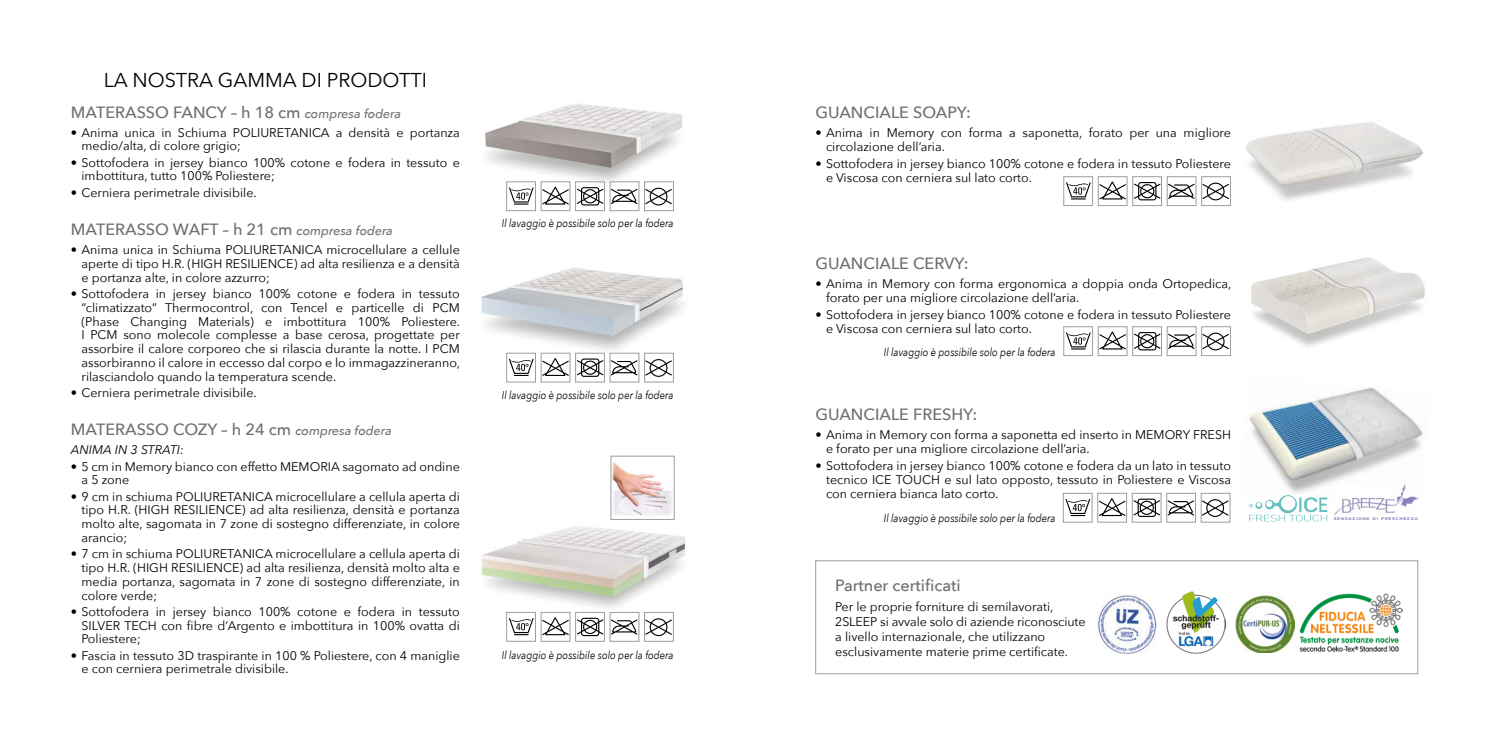
<style>
.page{position:relative;width:1489px;height:745px;background:#fff}
.page>*{position:absolute;margin:0;border:0;box-sizing:border-box;transform-origin:0 0}
.t1{font:20px "Avenir Next";color:#000}
.t2{font:500 16.25px "Avenir Next";color:#706f6f}
.t3{font:12.5px/13.8px "Avenir Next";color:#000}
.t4{font:italic 12.5px "Avenir Next";color:#000}
.t5{font:italic 11.25px "Avenir Next";color:#000;scale:.85 1}
.t6{font:700 3.88px "Gotham";letter-spacing:.1em;color:#8483ba;scale:1.2 1}
.s1{font-style:italic;font-size:12.5px}
</style>
<div class="page">
<div style="left:815px;top:560px;width:602px;height:113px;border:1px solid #9d9d9c"></div>
<img style="left:485px;top:104px;width:198px;height:84px">
<img style="left:481px;top:267px;width:203px;height:84px">
<img style="left:481px;top:526px;width:204px;height:82px">
<img style="left:1246px;top:122px;width:177px;height:79px">
<img style="left:1251px;top:257px;width:174px;height:90px">
<img style="left:1249px;top:387px;width:174px;height:113px">
<svg style="left:1249px;top:495px;width:78px;height:26px"></svg>
<img style="left:612px;top:462px;width:60px;height:54px">
<div style="left:610px;top:455px;width:64px;height:64px;border:1px solid #9d9d9c"></div>
<img style="left:1294px;top:593px;width:108px;height:59px">
<img style="left:1097px;top:595px;width:59px;height:57px">
<img style="left:1166px;top:591px;width:58px;height:62px">
<img style="left:1235px;top:595px;width:58px;height:57px">
<svg style="left:509px;top:187px;width:24px;height:17px"></svg>
<div style="left:506px;top:181px;width:29px;height:30px;border:1px solid #9d9d9c"></div>
<svg style="left:543px;top:186px;width:25px;height:18px"></svg>
<div style="left:541px;top:181px;width:29px;height:30px;border:1px solid #9d9d9c"></div>
<svg style="left:577px;top:187px;width:25px;height:18px"></svg>
<div style="left:575px;top:181px;width:29px;height:30px;border:1px solid #9d9d9c"></div>
<svg style="left:612px;top:189px;width:25px;height:15px"></svg>
<div style="left:610px;top:181px;width:29px;height:30px;border:1px solid #9d9d9c"></div>
<svg style="left:646px;top:187px;width:25px;height:18px"></svg>
<div style="left:644px;top:181px;width:29px;height:30px;border:1px solid #9d9d9c"></div>
<svg style="left:509px;top:358px;width:24px;height:18px"></svg>
<div style="left:506px;top:353px;width:29px;height:29px;border:1px solid #9d9d9c"></div>
<svg style="left:543px;top:358px;width:25px;height:18px"></svg>
<div style="left:541px;top:353px;width:29px;height:29px;border:1px solid #9d9d9c"></div>
<svg style="left:577px;top:358px;width:25px;height:18px"></svg>
<div style="left:575px;top:353px;width:29px;height:29px;border:1px solid #9d9d9c"></div>
<svg style="left:612px;top:360px;width:25px;height:15px"></svg>
<div style="left:610px;top:353px;width:29px;height:29px;border:1px solid #9d9d9c"></div>
<svg style="left:646px;top:359px;width:25px;height:17px"></svg>
<div style="left:644px;top:353px;width:29px;height:29px;border:1px solid #9d9d9c"></div>
<svg style="left:1066px;top:332px;width:24px;height:17px"></svg>
<div style="left:1063px;top:326px;width:29px;height:29px;border:1px solid #9d9d9c"></div>
<svg style="left:1099px;top:331px;width:26px;height:18px"></svg>
<div style="left:1097px;top:326px;width:30px;height:29px;border:1px solid #9d9d9c"></div>
<svg style="left:1134px;top:332px;width:25px;height:18px"></svg>
<div style="left:1132px;top:326px;width:29px;height:29px;border:1px solid #9d9d9c"></div>
<svg style="left:1168px;top:333px;width:26px;height:15px"></svg>
<div style="left:1166px;top:326px;width:30px;height:29px;border:1px solid #9d9d9c"></div>
<svg style="left:1203px;top:332px;width:25px;height:18px"></svg>
<div style="left:1201px;top:326px;width:29px;height:29px;border:1px solid #9d9d9c"></div>
<svg style="left:1065px;top:499px;width:25px;height:16px"></svg>
<div style="left:1062px;top:493px;width:30px;height:29px;border:1px solid #9d9d9c"></div>
<svg style="left:1099px;top:498px;width:25px;height:17px"></svg>
<div style="left:1097px;top:493px;width:29px;height:29px;border:1px solid #9d9d9c"></div>
<svg style="left:1133px;top:498px;width:26px;height:18px"></svg>
<div style="left:1131px;top:493px;width:30px;height:29px;border:1px solid #9d9d9c"></div>
<svg style="left:1168px;top:500px;width:25px;height:15px"></svg>
<div style="left:1166px;top:493px;width:29px;height:29px;border:1px solid #9d9d9c"></div>
<svg style="left:1202px;top:499px;width:26px;height:17px"></svg>
<div style="left:1200px;top:493px;width:30px;height:29px;border:1px solid #9d9d9c"></div>
<svg style="left:509px;top:618px;width:24px;height:16px"></svg>
<div style="left:506px;top:612px;width:29px;height:29px;border:1px solid #9d9d9c"></div>
<svg style="left:543px;top:617px;width:25px;height:17px"></svg>
<div style="left:541px;top:612px;width:29px;height:29px;border:1px solid #9d9d9c"></div>
<svg style="left:577px;top:617px;width:25px;height:18px"></svg>
<div style="left:575px;top:612px;width:29px;height:29px;border:1px solid #9d9d9c"></div>
<svg style="left:612px;top:619px;width:25px;height:15px"></svg>
<div style="left:610px;top:612px;width:29px;height:29px;border:1px solid #9d9d9c"></div>
<svg style="left:646px;top:618px;width:25px;height:17px"></svg>
<div style="left:644px;top:612px;width:29px;height:29px;border:1px solid #9d9d9c"></div>
<svg style="left:1066px;top:182px;width:24px;height:17px"></svg>
<div style="left:1063px;top:176px;width:29px;height:30px;border:1px solid #9d9d9c"></div>
<svg style="left:1099px;top:181px;width:26px;height:18px"></svg>
<div style="left:1097px;top:176px;width:30px;height:30px;border:1px solid #9d9d9c"></div>
<svg style="left:1134px;top:182px;width:25px;height:18px"></svg>
<div style="left:1132px;top:176px;width:29px;height:30px;border:1px solid #9d9d9c"></div>
<svg style="left:1168px;top:183px;width:26px;height:16px"></svg>
<div style="left:1166px;top:176px;width:30px;height:30px;border:1px solid #9d9d9c"></div>
<svg style="left:1203px;top:182px;width:25px;height:18px"></svg>
<div style="left:1201px;top:176px;width:29px;height:30px;border:1px solid #9d9d9c"></div>
<img style="left:1333px;top:483px;width:86px;height:32px">
<h1 class="t1" style="left:104px;top:63px;width:325px">LA NOSTRA GAMMA DI PRODOTTI</h1>
<h2 class="t2" style="left:71px;top:98px;width:332px">MATERASSO FANCY – h 18 cm <span class="s1">compresa fodera</span></h2>
<p class="t3" style="left:81px;top:125px;width:380px;text-indent:-11px">• Anima unica in Schiuma POLIURETANICA a densità e portanza medio/alta, di colore grigio;</p>
<p class="t3" style="left:81px;top:155px;width:380px;text-indent:-11px">• Sottofodera in jersey bianco 100% cotone e fodera in tessuto e imbottitura, tutto 100% Poliestere;</p>
<p class="t3" style="left:71px;top:185px;width:187px">• Cerniera perimetrale divisibile.</p>
<h2 class="t2" style="left:71px;top:215px;width:323px">MATERASSO WAFT – h 21 cm <span class="s1">compresa fodera</span></h2>
<p class="t3" style="left:81px;top:242px;width:380px;text-align:justify;text-indent:-11px">• Anima unica in Schiuma POLIURETANICA microcellulare a cellule aperte di tipo H.R. (HIGH RESILIENCE) ad alta resilienza e a densità e portanza alte, in colore azzurro;</p>
<p class="t3" style="left:81px;top:286px;width:380px;text-align:justify;text-indent:-11px">• Sottofodera in jersey bianco 100% cotone e fodera in tessuto “climatizzato” Thermocontrol, con Tencel e particelle di PCM (Phase Changing Materials) e imbottitura 100% Poliestere.<br>I PCM sono molecole complesse a base cerosa, progettate per assorbire il calore corporeo che si rilascia durante la notte. I PCM assorbiranno il calore in eccesso dal corpo e lo immagazzineranno, rilasciandolo quando la temperatura scende.</p>
<p class="t3" style="left:71px;top:385px;width:187px">• Cerniera perimetrale divisibile.</p>
<h2 class="t2" style="left:71px;top:415px;width:322px">MATERASSO COZY – h 24 cm <span class="s1">compresa fodera</span></h2>
<p class="t4" style="left:71px;top:439px;width:115px">ANIMA IN 3 STRATI:</p>
<p class="t3" style="left:81px;top:458px;width:380px;text-indent:-11px">• 5 cm in Memory bianco con effetto MEMORIA sagomato ad ondine a 5 zone</p>
<p class="t3" style="left:81px;top:488px;width:380px;text-align:justify;text-indent:-11px">• 9 cm in schiuma POLIURETANICA microcellulare a cellula aperta di tipo H.R. (HIGH RESILIENCE) ad alta resilienza, densità e portanza molto alte, sagomata in 7 zone di sostegno differenziate, in colore arancio;</p>
<p class="t3" style="left:81px;top:546px;width:380px;text-align:justify;text-indent:-11px">• 7 cm in schiuma POLIURETANICA microcellulare a cellula aperta di tipo H.R. (HIGH RESILIENCE) ad alta resilienza, densità molto alta e media portanza, sagomata in 7 zone di sostegno differenziate, in colore verde;</p>
<p class="t3" style="left:81px;top:603px;width:380px;text-align:justify;text-indent:-11px">• Sottofodera in jersey bianco 100% cotone e fodera in tessuto SILVER TECH con fibre d’Argento e imbottitura in 100% ovatta di Poliestere;</p>
<p class="t3" style="left:81px;top:647px;width:380px;text-indent:-11px">• Fascia in tessuto 3D traspirante in 100 % Poliestere, con 4 maniglie e con cerniera perimetrale divisibile.</p>
<p class="t5" style="left:502px;top:213px;width:203px">Il lavaggio è possibile solo per la fodera</p>
<p class="t5" style="left:502px;top:385px;width:203px">Il lavaggio è possibile solo per la fodera</p>
<p class="t5" style="left:502px;top:645px;width:203px">Il lavaggio è possibile solo per la fodera</p>
<h2 class="t2" style="left:815px;top:99px;width:157px">GUANCIALE SOAPY:</h2>
<p class="t3" style="left:826px;top:125px;width:406px;text-indent:-11px">• Anima in Memory con forma a saponetta, forato per una migliore circolazione dell’aria.</p>
<p class="t3" style="left:826px;top:156px;width:406px;text-indent:-11px">• Sottofodera in jersey bianco 100% cotone e fodera in tessuto Poliestere e Viscosa con cerniera sul lato corto.</p>
<h2 class="t2" style="left:815px;top:249px;width:155px">GUANCIALE CERVY:</h2>
<p class="t3" style="left:826px;top:276px;width:407px;text-indent:-11px">• Anima in Memory con forma ergonomica a doppia onda Ortopedica, forato per una migliore circolazione dell’aria.</p>
<p class="t3" style="left:826px;top:307px;width:406px;text-indent:-11px">• Sottofodera in jersey bianco 100% cotone e fodera in tessuto Poliestere e Viscosa con cerniera sul lato corto.</p>
<p class="t5" style="left:883px;top:342px;width:203px">Il lavaggio è possibile solo per la fodera</p>
<h2 class="t2" style="left:815px;top:400px;width:163px">GUANCIALE FRESHY:</h2>
<p class="t3" style="left:826px;top:427px;width:406px;text-indent:-11px">• Anima in Memory con forma a saponetta ed inserto in MEMORY FRESH e forato per una migliore circolazione dell’aria.</p>
<p class="t3" style="left:826px;top:458px;width:406px;text-align:justify;text-indent:-11px">• Sottofodera in jersey bianco 100% cotone e fodera da un lato in tessuto tecnico ICE TOUCH e sul lato opposto, tessuto in Poliestere e Viscosa con cerniera bianca lato corto.</p>
<p class="t5" style="left:883px;top:508px;width:203px">Il lavaggio è possibile solo per la fodera</p>
<h2 class="t2" style="left:835px;top:571px;width:127px">Partner certificati</h2>
<p class="t3" style="left:835px;top:598px;width:252px;line-height:15px">Per le proprie forniture di semilavorati, 2SLEEP si avvale solo di aziende riconosciute a livello internazionale, che utilizzano esclusivamente materie prime certificate.</p>
<p class="t6" style="left:1333px;top:515px;width:72px">SENSAZIONE DI FRESCHEZZA</p>
</div>
